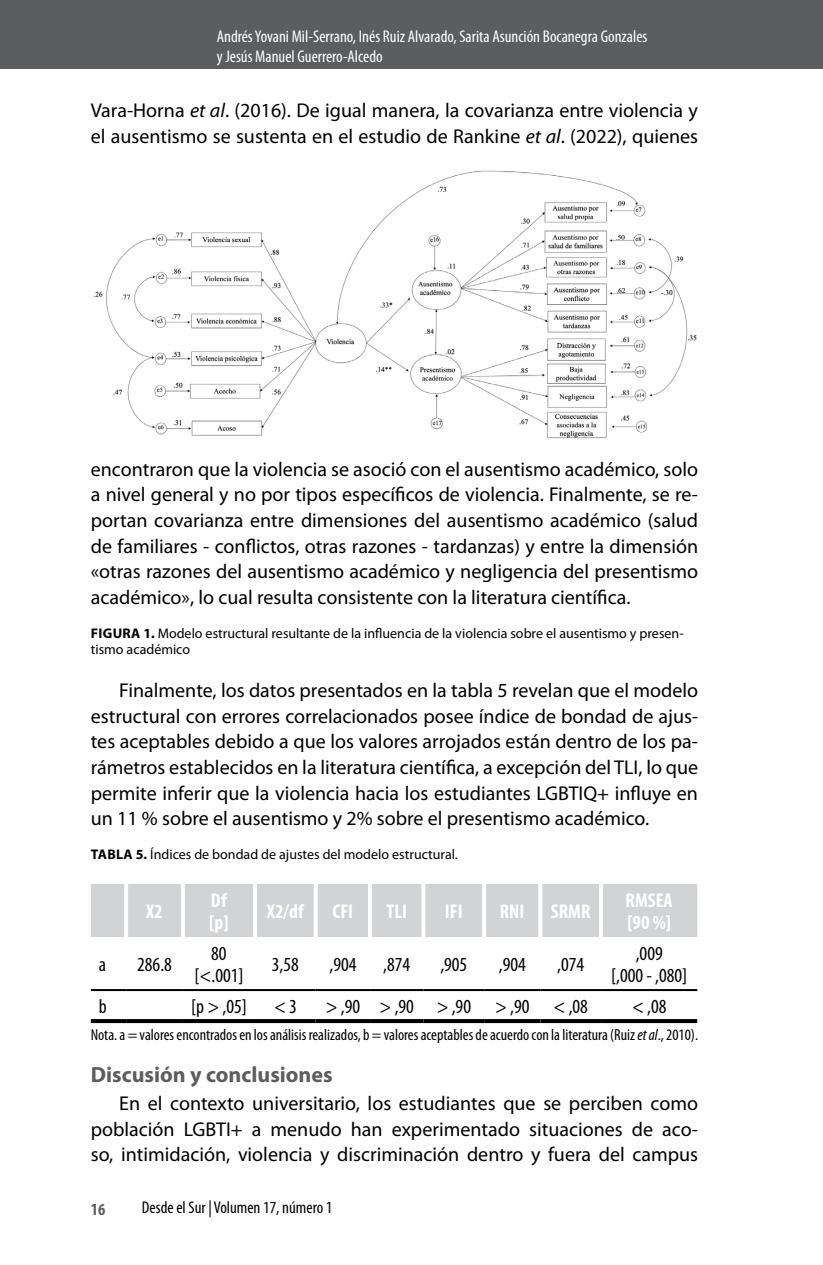
<style>
.page{position:relative;width:823px;height:1265px;background:#fff}
.page>*{position:absolute;margin:0;border:0;box-sizing:border-box;transform-origin:0 0}
.t1{font:700 22px "Myriad Pro";color:#5c5d5f}
.t2{font:20px/25.6px "Myriad Pro";color:#000;text-align:justify}
.t3{font:condensed 20px/22px "Myriad Pro";color:#000;text-align:center}
.t4{font:700 condensed 20px/22px "Myriad Pro";color:#fff}
.t5{font:condensed 17px/20px "Myriad Pro";color:#fff}
.t6{font:condensed 17px "Myriad Pro";color:#000}
.t7{font:700 condensed 17px "Myriad Pro";color:#5c5d5f}
.t8{font:condensed 16px "Myriad Pro";color:#000}
.t9{font:14px/16.8px "Myriad Pro";color:#000}
.s1{font-style:italic}
.s2{font-weight:700}
</style>
<div class="page">
<div style="left:0;top:0;width:822px;height:68px;background:#5c5d5f"></div>
<div style="left:91px;top:884px;width:605px;height:52px;background:#d1d3d4"></div>
<hr style="left:124px;top:883px;width:4px;height:53px;background:#fff">
<hr style="left:181px;top:883px;width:4px;height:53px;background:#fff">
<hr style="left:253px;top:883px;width:4px;height:53px;background:#fff">
<svg style="left:313px;top:884px;width:4px;height:52px"></svg>
<hr style="left:368px;top:883px;width:4px;height:53px;background:#fff">
<svg style="left:421px;top:884px;width:4px;height:52px"></svg>
<hr style="left:482px;top:883px;width:4px;height:53px;background:#fff">
<svg style="left:538px;top:884px;width:4px;height:52px"></svg>
<svg style="left:598px;top:884px;width:4px;height:52px"></svg>
<svg style="left:91px;top:1019px;width:35px;height:3px"></svg>
<svg style="left:126px;top:1019px;width:57px;height:3px"></svg>
<svg style="left:183px;top:1019px;width:72px;height:3px"></svg>
<svg style="left:255px;top:1019px;width:60px;height:3px"></svg>
<svg style="left:315px;top:1019px;width:55px;height:3px"></svg>
<svg style="left:370px;top:1019px;width:53px;height:3px"></svg>
<svg style="left:423px;top:1019px;width:61px;height:3px"></svg>
<svg style="left:484px;top:1019px;width:56px;height:3px"></svg>
<svg style="left:540px;top:1019px;width:60px;height:3px"></svg>
<svg style="left:600px;top:1019px;width:96px;height:3px"></svg>
<hr style="left:91px;top:988px;width:35px;height:2px;background:#000">
<hr style="left:126px;top:988px;width:57px;height:2px;background:#000">
<hr style="left:183px;top:988px;width:72px;height:2px;background:#000">
<hr style="left:255px;top:988px;width:60px;height:2px;background:#000">
<hr style="left:315px;top:988px;width:55px;height:2px;background:#000">
<hr style="left:370px;top:988px;width:53px;height:2px;background:#000">
<hr style="left:423px;top:988px;width:61px;height:2px;background:#000">
<hr style="left:484px;top:988px;width:56px;height:2px;background:#000">
<hr style="left:540px;top:988px;width:60px;height:2px;background:#000">
<hr style="left:600px;top:988px;width:96px;height:2px;background:#000">
<img style="left:93px;top:170px;width:604px;height:269px">
<p class="t5" style="left:217px;top:26px;width:432px">Andrés Yovani Mil-Serrano, Inés Ruiz Alvarado, Sarita Asunción Bocanegra Gonzales y Jesús Manuel Guerrero-Alcedo</p>
<p class="t2" style="left:91px;top:97px;width:608px">Vara-Horna <span class="s1">et al</span>. (2016). De igual manera, la covarianza entre violencia y el ausentismo se sustenta en el estudio de Rankine <span class="s1">et al</span>. (2022), quienes</p>
<p class="t2" style="left:91px;top:456px;width:608px">encontraron que la violencia se asoció con el ausentismo académico, solo a nivel general y no por tipos específicos de violencia. Finalmente, se re&shy;portan covarianza entre dimensiones del ausentismo académico (salud de familiares - conflictos, otras razones - tardanzas) y entre la dimensión «otras razones del ausentismo académico y negligencia del presentismo académico», lo cual resulta consistente con la literatura científica.</p>
<p class="t9" style="left:91px;top:624px;width:594px"><span class="s2">FIGURA 1.</span> Modelo estructural resultante de la influencia de la violencia sobre el ausentismo y presen&shy;tismo académico</p>
<p class="t2" style="left:91px;top:677px;width:608px;text-indent:28px">Finalmente, los datos presentados en la tabla 5 revelan que el modelo estructural con errores correlacionados posee índice de bondad de ajus&shy;tes aceptables debido a que los valores arrojados están dentro de los pa&shy;rámetros establecidos en la literatura científica, a excepción del TLI, lo que permite inferir que la violencia hacia los estudiantes LGBTIQ+ influye en un 11 % sobre el ausentismo y 2% sobre el presentismo académico.</p>
<p class="t9" style="left:91px;top:845px;width:368px"><span class="s2">TABLA 5.</span> Índices de bondad de ajustes del modelo estructural.</p>
<p class="t4" style="left:146px;top:899px;width:18px">X2</p>
<p class="t4" style="left:209px;top:888px;width:21px">Df [p]</p>
<p class="t4" style="left:267px;top:899px;width:38px">X2/df</p>
<p class="t4" style="left:332px;top:899px;width:22px">CFI</p>
<p class="t4" style="left:386px;top:899px;width:22px">TLI</p>
<p class="t4" style="left:444px;top:899px;width:19px">IFI</p>
<p class="t4" style="left:499px;top:899px;width:26px">RNI</p>
<p class="t4" style="left:550px;top:899px;width:41px">SRMR</p>
<p class="t4" style="left:625px;top:888px;width:49px">RMSEA [90 %]</p>
<p class="t3" style="left:99px;top:953px;width:9px">a</p>
<p class="t3" style="left:137px;top:953px;width:36px">286.8</p>
<p class="t3" style="left:194px;top:942px;width:51px">80 [&lt;.001]</p>
<p class="t3" style="left:272px;top:953px;width:28px">3,58</p>
<p class="t3" style="left:329px;top:953px;width:28px">,904</p>
<p class="t3" style="left:383px;top:953px;width:28px">,874</p>
<p class="t3" style="left:440px;top:953px;width:28px">,905</p>
<p class="t3" style="left:498px;top:953px;width:28px">,904</p>
<p class="t3" style="left:557px;top:953px;width:28px">,074</p>
<p class="t3" style="left:611px;top:942px;width:77px">,009<br>[,000 - ,080]</p>
<p class="t3" style="left:99px;top:995px;width:9px">b</p>
<p class="t3" style="left:191px;top:995px;width:57px">[p &gt; ,05]</p>
<p class="t3" style="left:274px;top:995px;width:24px">&lt; 3</p>
<p class="t3" style="left:325px;top:995px;width:263px">&gt; ,90 &gt; ,90 &gt; ,90 &gt; ,90 &lt; ,08</p>
<p class="t3" style="left:631px;top:995px;width:36px">&lt; ,08</p>
<p class="t8" style="left:91px;top:1024px;width:608px">Nota. a = valores encontrados en los análisis realizados, b = valores aceptables de acuerdo con la literatura (Ruiz <span class="s1">et al</span>., 2010).</p>
<p class="t1" style="left:91px;top:1059px;width:243px">Discusión y conclusiones</p>
<p class="t2" style="left:91px;top:1090px;width:608px;text-indent:28px">En el contexto universitario, los estudiantes que se perciben como población LGBTI+ a menudo han experimentado situaciones de aco&shy;so, intimidación, violencia y discriminación dentro y fuera del campus</p>
<p class="t7" style="left:91px;top:1198px;width:16px">16</p>
<p class="t6" style="left:142px;top:1196px;width:192px">Desde el Sur | Volumen 17, número 1</p>
</div>
